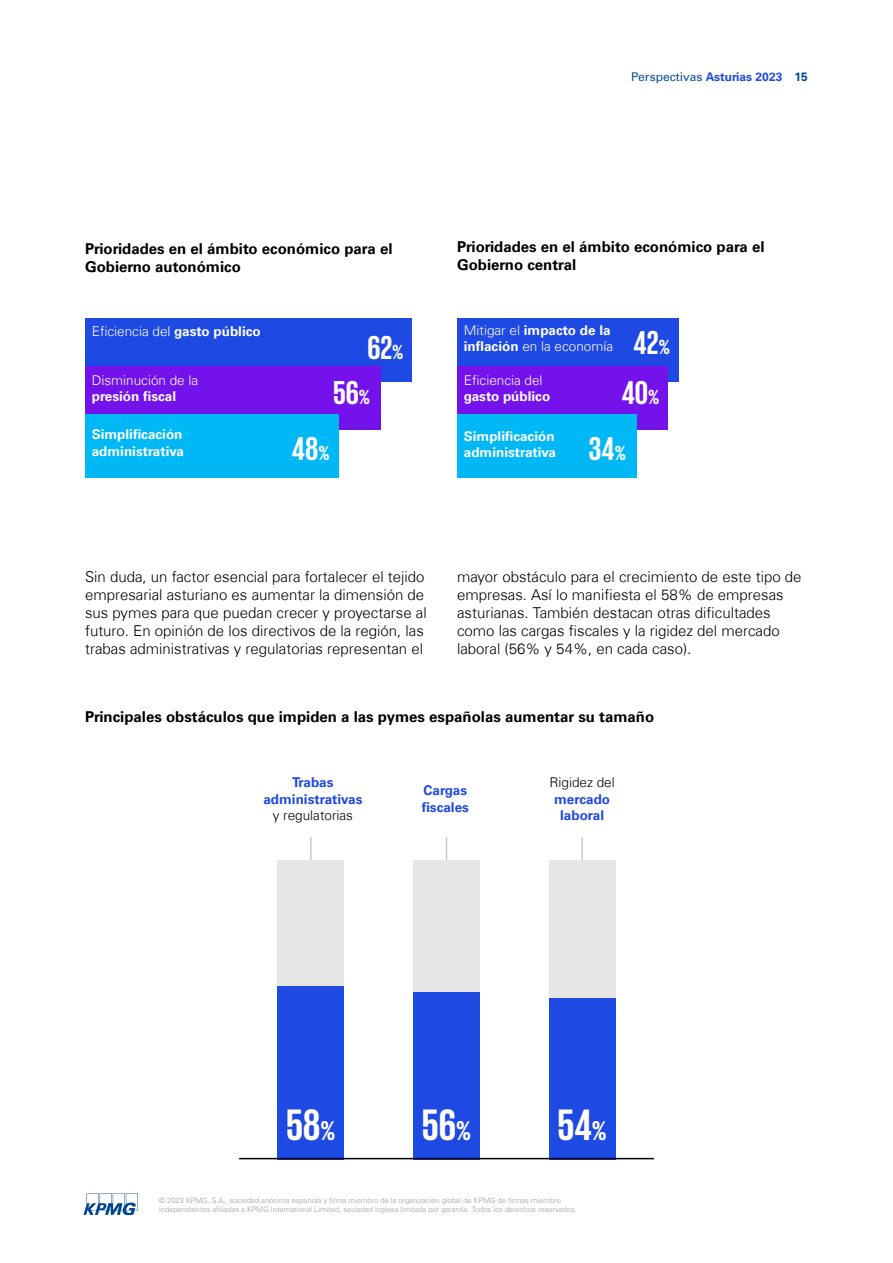
<style>
.page{position:relative;width:893px;height:1263px;background:#fff}
.page>*{position:absolute;margin:0;border:0;box-sizing:border-box;transform-origin:0 0}
.t1{font:700 215.7px "Universfor KPMG";color:#000}
.t2{font:700 45px "KPMG";color:#fff}
.t3{font:700 33.75px/44.8px "KPMG";color:#fff}
.t4{font:300 15px/18px "Universfor KPMG";color:#000}
.t5{font:700 15px/18px "Universfor KPMG";color:#000}
.t6{font:300 13.5px/16.5px "Universfor KPMG";color:#fff}
.t7{font:700 13.5px/16.5px "Universfor KPMG";color:#fff}
.t8{font:700 13.5px/16.5px "Universfor KPMG";color:#1e49e2;text-align:center}
.t9{font:300 13.5px "Universfor KPMG";color:#000}
.t10{font:12px "Universfor KPMG";color:#004e98}
.t11{font:300 7.5px/9px "Universfor KPMG";color:#9d9d9c}
.s1{font-weight:700;color:#1e49e2}
.s2{font-weight:700}
.s3{font-size:20.85px}
.s4{font-size:27.6px}
</style>
<div class="page">
<svg style="left:83px;top:1193px;width:55px;height:22px"></svg>
<hr style="left:310px;top:837px;width:2px;height:41px;background:#cacaca">
<div style="left:277px;top:860px;width:67px;height:150px;background:#e6e6e6"></div>
<div style="left:277px;top:986px;width:67px;height:173px;background:#1e49e2"></div>
<hr style="left:446px;top:837px;width:1px;height:41px;background:#cacaca">
<div style="left:413px;top:860px;width:67px;height:150px;background:#e6e6e6"></div>
<div style="left:413px;top:992px;width:67px;height:167px;background:#1e49e2"></div>
<hr style="left:581px;top:837px;width:2px;height:41px;background:#cacaca">
<div style="left:549px;top:860px;width:66px;height:156px;background:#e6e6e6"></div>
<div style="left:549px;top:998px;width:66px;height:161px;background:#1e49e2"></div>
<div style="left:85px;top:318px;width:327px;height:63px;background:#1e49e2"></div>
<div style="left:457px;top:318px;width:222px;height:63px;background:#1e49e2"></div>
<div style="left:85px;top:366px;width:295px;height:63px;background:#7312eb"></div>
<div style="left:457px;top:366px;width:211px;height:63px;background:#7312eb"></div>
<div style="left:85px;top:415px;width:253px;height:63px;background:#00b8f5"></div>
<div style="left:457px;top:415px;width:179px;height:63px;background:#00b8f5"></div>
<hr style="left:239px;top:1158px;width:415px;height:1px;background:#000">
<h1 class="t1" style="left:10px;top:1027px;width:1221px;rotate:-56deg">BORRADOR</h1>
<p class="t10" style="left:631px;top:69px;width:178px">Perspectivas <span class="s1">Asturias 2023</span> <span class="s2">15</span></p>
<p class="t5" style="left:457px;top:238px;width:309px">Prioridades en el ámbito económico para el<br>Gobierno central</p>
<p class="t5" style="left:85px;top:240px;width:309px">Prioridades en el ámbito económico para el<br>Gobierno autonómico</p>
<p class="t6" style="left:464px;top:322px;width:151px">Mitigar el <span class="s2">impacto de la inflación</span> en la economía</p>
<p class="t6" style="left:464px;top:372px;width:80px">Eficiencia del</p>
<p class="t7" style="left:464px;top:388px;width:88px">gasto público</p>
<h3 class="t3" style="left:589px;top:363px;width:72px;line-height:56.4px;text-indent:33px">40<span class="s3">%<br></span>34<span class="s3">%</span></h3>
<p class="t6" style="left:92px;top:323px;width:170px">Eficiencia del <span class="s2">gasto público</span></p>
<p class="t6" style="left:92px;top:372px;width:108px">Disminución de la</p>
<p class="t7" style="left:92px;top:388px;width:86px">presión fiscal</p>
<p class="t7" style="left:92px;top:426px;width:94px">Simplificación administrativa</p>
<p class="t7" style="left:464px;top:428px;width:94px">Simplificación administrativa</p>
<h3 class="t3" style="left:633px;top:319px;width:38px">42<span class="s3">%</span></h3>
<h3 class="t3" style="left:333px;top:324px;width:72px;text-indent:34px">62<span class="s3">%<br></span>56<span class="s3">%</span></h3>
<h3 class="t3" style="left:292px;top:425px;width:39px">48<span class="s3">%</span></h3>
<p class="t4" style="left:85px;top:568px;width:343px">Sin duda, un factor esencial para fortalecer el tejido empresarial asturiano es aumentar la dimensión de sus pymes para que puedan crecer y proyectarse al futuro. En opinión de los directivos de la región, las trabas administrativas y regulatorias representan el</p>
<p class="t4" style="left:457px;top:568px;width:346px">mayor obstáculo para el crecimiento de este tipo de empresas. Así lo manifiesta el 58% de empresas asturianas. También destacan otras dificultades como las cargas fiscales y la rigidez del mercado laboral (56% y 54%, en cada caso).</p>
<p class="t5" style="left:85px;top:707px;width:571px">Principales obstáculos que impiden a las pymes españolas aumentar su tamaño</p>
<p class="t9" style="left:549px;top:774px;width:67px">Rigidez del</p>
<p class="t8" style="left:554px;top:791px;width:57px">mercado laboral</p>
<p class="t8" style="left:263px;top:774px;width:100px">Trabas administrativas</p>
<p class="t9" style="left:273px;top:807px;width:82px">y regulatorias</p>
<p class="t8" style="left:422px;top:782px;width:49px;text-align:left">Cargas fiscales</p>
<h2 class="t2" style="left:286px;top:1102px;width:51px">58<span class="s4">%</span></h2>
<h2 class="t2" style="left:422px;top:1102px;width:51px">56<span class="s4">%</span></h2>
<h2 class="t2" style="left:557px;top:1102px;width:51px">54<span class="s4">%</span></h2>
<p class="t11" style="left:159px;top:1196px;width:419px">© 2023 KPMG, S.A., sociedad anónima española y firma miembro de la organización global de KPMG de firmas miembro independientes afiliadas a KPMG International Limited, sociedad inglesa limitada por garantía. Todos los derechos reservados.</p>
</div>
